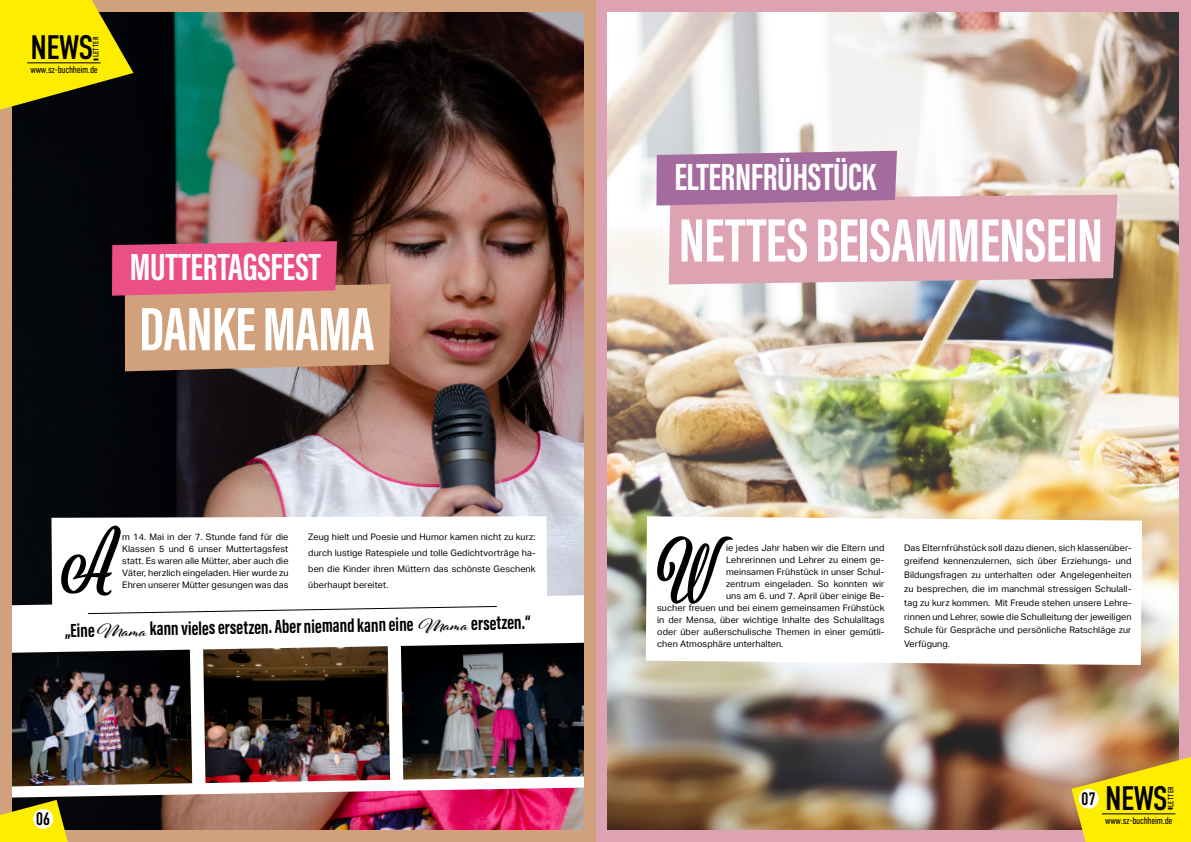
<style>
.page{position:relative;width:1191px;height:842px;background:#fff}
.page>*{position:absolute;margin:0;border:0;box-sizing:border-box;transform-origin:0 0}
.t1{font:66.6px "Viktor Script";color:#000}
.t2{font:700 63px "Acumin Pro Extra Cond";letter-spacing:-.01em;color:#fff}
.t3{font:700 39px "Acumin Pro Extra Cond";letter-spacing:-.01em;color:#fff}
.t4{font:34px "DIN Condensed";letter-spacing:-.015em;color:#000}
.t5{font:700 19.4px "Acumin Pro Extra Cond";color:#000}
.t6{font:18px "DIN Condensed";color:#000}
.t7{font:300 10px "DIN Condensed";letter-spacing:-.025em;color:#000}
.t8{font:9px/13.8px "Aktiv Grotesk";letter-spacing:.01em;color:#000;text-align:justify}
.t9{font:7.7px "DIN Condensed";letter-spacing:.05em;color:#000}
.s1{font-family:"Al Fresco"}
</style>
<div class="page">
<img style="left:11px;top:11px;width:573px;height:820px">
<svg style="left:11px;top:649px;width:573px;height:149px"></svg>
<img style="left:203px;top:649px;width:187px;height:134px">
<img style="left:401px;top:649px;width:183px;height:130px">
<img style="left:11px;top:650px;width:181px;height:136px">
<img style="left:607px;top:11px;width:572px;height:820px">
<svg style="left:112px;top:241px;width:279px;height:130px"></svg>
<svg style="left:656px;top:151px;width:461px;height:133px"></svg>
<svg style="left:646px;top:516px;width:496px;height:149px"></svg>
<svg style="left:51px;top:516px;width:496px;height:79px"></svg>
<div style="left:595px;top:0;width:12px;height:842px;background:#dea3b3"></div>
<div style="left:595px;top:0;width:596px;height:11px;background:#dea3b3"></div>
<div style="left:595px;top:831px;width:596px;height:11px;background:#dea3b3"></div>
<div style="left:1179px;top:0;width:12px;height:842px;background:#dea3b3"></div>
<div style="left:0;top:0;width:11px;height:842px;background:#d1a17d"></div>
<div style="left:0;top:0;width:595px;height:11px;background:#d1a17d"></div>
<div style="left:0;top:831px;width:595px;height:11px;background:#d1a17d"></div>
<div style="left:584px;top:0;width:11px;height:842px;background:#d1a17d"></div>
<svg style="left:11px;top:595px;width:585px;height:54px"></svg>
<svg style="left:0;top:0;width:133px;height:110px"></svg>
<svg style="left:0;top:800px;width:85px;height:42px"></svg>
<hr style="left:27px;top:62px;width:74px;height:1px;background:#000">
<svg style="left:1071px;top:755px;width:120px;height:87px"></svg>
<h3 class="t4" style="left:30px;top:29px;width:70px">NEWS<sub>-</sub></h3>
<p class="t9" style="left:92px;top:57px;width:22px;rotate:-90deg">LETTER</p>
<p class="t7" style="left:30px;top:64px;width:69px">www.sz-buchheim.de</p>
<h3 class="t3" style="left:130px;top:243px;width:192px">MUTTERTAGSFEST</h3>
<h2 class="t2" style="left:139px;top:290px;width:237px">DANKE MAMA</h2>
<h1 class="t1" style="left:61px;top:520px;width:57px">A</h1>
<p class="t8" style="left:122px;top:530px;width:168px;line-height:12px">m 14. Mai in der 7. Stunde fand für die Klassen 5 und 6 unser Muttertagsfest statt. Es waren alle Mütter, aber auch die Väter, herzlich eingeladen. Hier wurde zu Ehren unserer Mütter gesungen was das</p>
<p class="t8" style="left:308px;top:528px;width:229px;line-height:16px">Zeug hielt und Poesie und Humor kamen nicht zu kurz: durch lustige Ratespiele und tolle Gedichtvorträge ha&shy;ben die Kinder ihren Müttern das schönste Geschenk überhaupt bereitet.</p>
<h3 class="t5" style="left:64px;top:618px;width:468px;rotate:-1deg">„Eine <span class="s1">Mama</span> kann vieles ersetzen. Aber niemand kann eine <span class="s1">Mama</span> ersetzen.“</h3>
<h3 class="t6" style="left:36px;top:809px;width:16px">06</h3>
<h3 class="t3" style="left:674px;top:153px;width:203px">ELTERNFRÜHSTÜCK</h3>
<h2 class="t2" style="left:678px;top:202px;width:426px">NETTES BEISAMMENSEIN</h2>
<h1 class="t1" style="left:657px;top:530px;width:62px">W</h1>
<p class="t8" style="left:726px;top:541px;width:160px">ie jedes Jahr haben wir die Eltern und</p>
<p class="t8" style="left:726px;top:553px;width:160px">Lehrerinnen und Lehrer zu einem ge-</p>
<p class="t8" style="left:726px;top:565px;width:160px">meinsamen Frühstück in unser Schul-</p>
<p class="t8" style="left:726px;top:577px;width:160px">zentrum eingeladen. So konnten wir</p>
<p class="t8" style="left:726px;top:589px;width:160px">uns am 6. und 7. April über einige Be-</p>
<p class="t8" style="left:657px;top:601px;width:229px">sucher freuen und bei einem gemeinsamen Frühstück</p>
<p class="t8" style="left:657px;top:613px;width:229px">in der Mensa, über wichtige Inhalte des Schulalltags</p>
<p class="t8" style="left:657px;top:625px;width:229px">oder über außerschulische Themen in einer gemütli-</p>
<p class="t8" style="left:657px;top:637px;width:128px">chen Atmosphäre unterhalten.</p>
<p class="t8" style="left:904px;top:541px;width:229px">Das Elternfrühstück soll dazu dienen, sich klassenüber&shy;greifend kennenzulernen, sich über Erziehungs- und Bildungsfragen zu unterhalten oder Angelegenheiten zu besprechen, die im manchmal stressigen Schulall&shy;tag zu kurz kommen. Mit Freude stehen unsere Lehre&shy;rinnen und Lehrer, sowie die Schulleitung der jeweiligen Schule für Gespräche und persönliche Ratschläge zur Verfügung.</p>
<h3 class="t6" style="left:1081px;top:789px;width:16px">07</h3>
<h3 class="t4" style="left:1105px;top:780px;width:70px">NEWS<sub>-</sub></h3>
<p class="t9" style="left:1166px;top:807px;width:22px;rotate:-90deg">LETTER</p>
<p class="t7" style="left:1105px;top:814px;width:69px">www.sz-buchheim.de</p>
</div>
